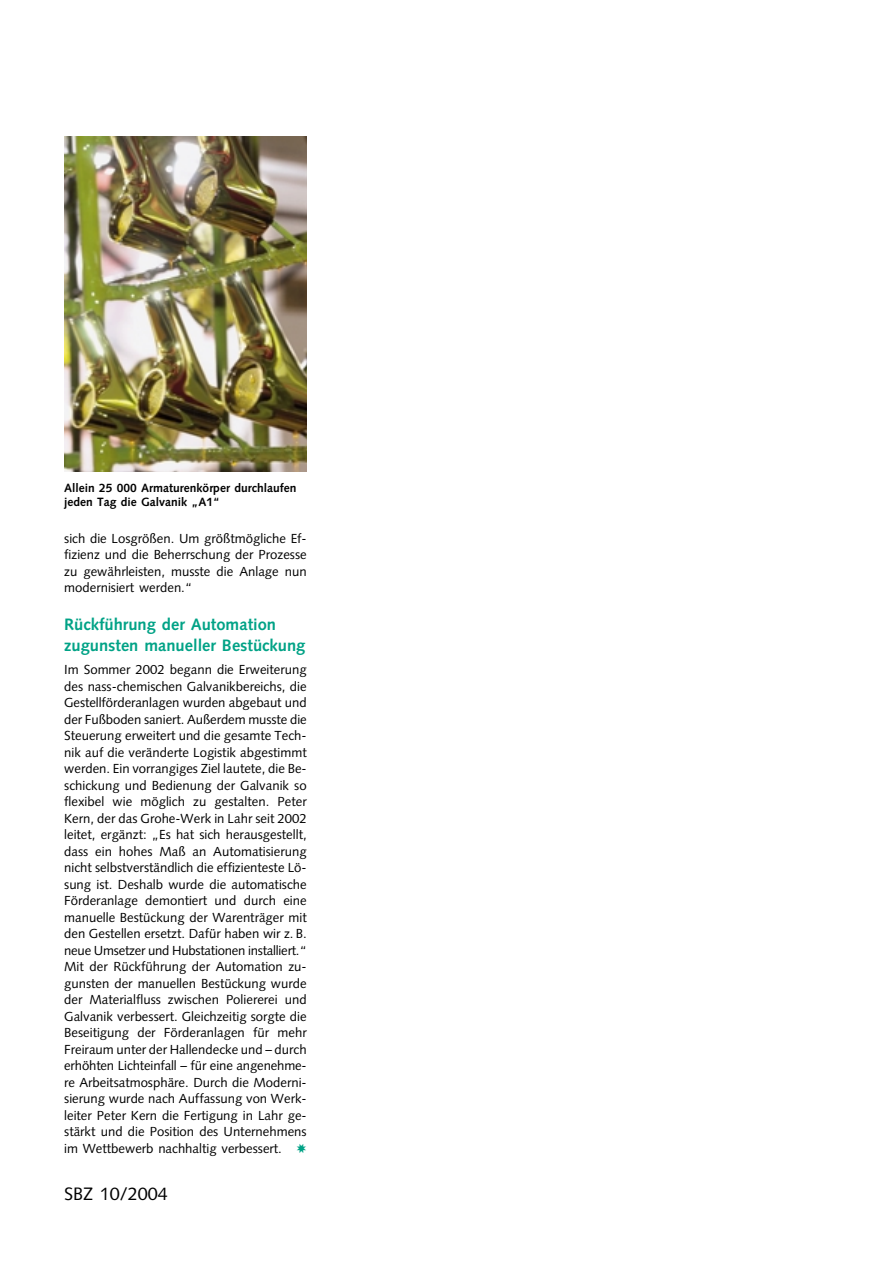
<style>
.page{position:relative;width:893px;height:1263px;background:#fff}
.page>*{position:absolute;margin:0;border:0;box-sizing:border-box;transform-origin:0 0}
.t1{font:18px "Syntax";color:#000}
.t2{font:700 16.5px/21px "Syntax";color:#00a286}
.t3{font:13.2px/16.5px "Syntax";color:#000;text-align:justify}
.t4{font:700 12px/13.5px "Syntax";color:#000}
.s1{color:#00a286}
</style>
<div class="page">
<img style="left:64px;top:136px;width:243px;height:335px">
<p class="t4" style="left:64px;top:482px;width:234px">Allein 25 000 Armaturenkörper durchlaufen jeden Tag die Galvanik „A1“</p>
<p class="t3" style="left:64px;top:531px;width:244px">sich die Losgrößen. Um größtmögliche Ef&shy;fizienz und die Beherrschung der Prozesse zu gewährleisten, musste die Anlage nun modernisiert werden.“</p>
<p class="t2" style="left:64px;top:615px;width:243px">Rückführung der Automation zugunsten manueller Bestückung</p>
<p class="t3" style="left:64px;top:663px;width:244px">Im Sommer 2002 begann die Erweiterung des nass-chemischen Galvanikbereichs, die Gestellförderanlagen wurden abgebaut und der Fußboden saniert. Außerdem musste die Steuerung erweitert und die gesamte Tech&shy;nik auf die veränderte Logistik abgestimmt werden. Ein vorrangiges Ziel lautete, die Be&shy;schickung und Bedienung der Galvanik so flexibel wie möglich zu gestalten. Peter Kern, der das Grohe-Werk in Lahr seit 2002 leitet, ergänzt: „Es hat sich herausgestellt, dass ein hohes Maß an Automatisierung nicht selbstverständlich die effizienteste Lö&shy;sung ist. Deshalb wurde die automatische Förderanlage demontiert und durch eine manuelle Bestückung der Warenträger mit den Gestellen ersetzt. Dafür haben wir z. B. neue Umsetzer und Hubstationen installiert.“ Mit der Rückführung der Automation zu&shy;gunsten der manuellen Bestückung wurde der Materialfluss zwischen Poliererei und Galvanik verbessert. Gleichzeitig sorgte die Beseitigung der Förderanlagen für mehr Freiraum unter der Hallendecke und – durch erhöhten Lichteinfall – für eine angenehme&shy;re Arbeitsatmosphäre. Durch die Moderni&shy;sierung wurde nach Auffassung von Werk&shy;leiter Peter Kern die Fertigung in Lahr ge&shy;stärkt und die Position des Unternehmens im Wettbewerb nachhaltig verbessert. <span class="s1">✸</span></p>
<h1 class="t1" style="left:64px;top:1186px;width:105px">SBZ 10/2004</h1>
</div>
